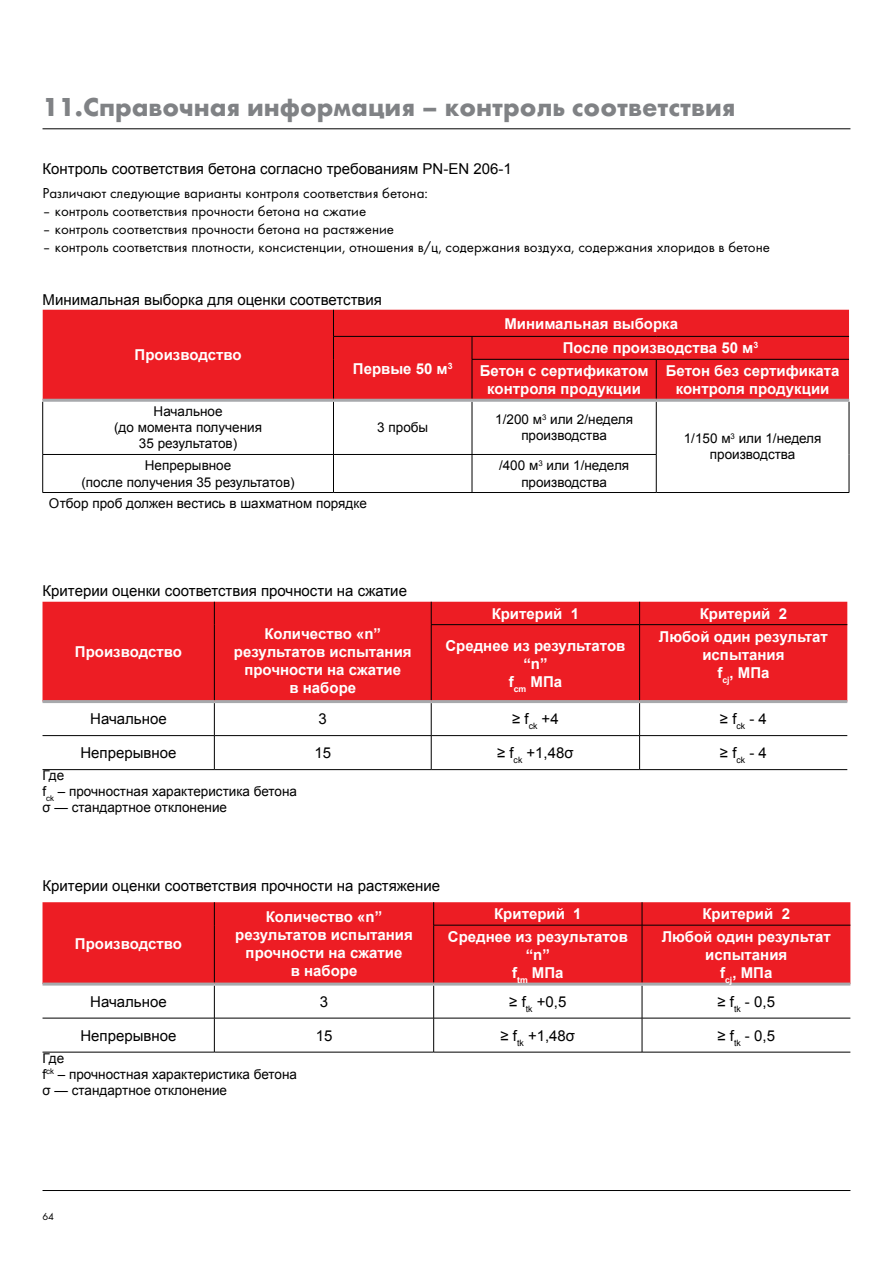
<style>
.page{position:relative;width:893px;height:1263px;background:#fff}
.page>*{position:absolute;margin:0;border:0;box-sizing:border-box;transform-origin:0 0}
.t1{font:700 27px "Futura TOT";color:#808285}
.t2{font:700 15px/18px "Arial";color:#fff;text-align:center}
.t3{font:15px "Arial";color:#000}
.t4{font:15px "Futura TOT Boo";color:#000}
.t5{font:13.5px/16.2px "Arial";color:#000;text-align:center}
.t6{font:10.5px "Futura TOT Boo";color:#000}
</style>
<div class="page">
<hr style="left:43px;top:1190px;width:807px;height:1px;background:#000">
<div style="left:43px;top:310px;width:806px;height:89px;background:#ed1d24"></div>
<hr style="left:333px;top:336px;width:139px;height:1px;background:#000">
<svg style="left:333px;top:310px;width:1px;height:49px"></svg>
<hr style="left:333px;top:359px;width:1px;height:40px;background:#000">
<hr style="left:472px;top:336px;width:184px;height:1px;background:#000">
<svg style="left:472px;top:337px;width:1px;height:22px"></svg>
<hr style="left:656px;top:336px;width:193px;height:1px;background:#000">
<hr style="left:472px;top:359px;width:184px;height:1px;background:#000">
<hr style="left:472px;top:359px;width:1px;height:40px;background:#000">
<hr style="left:656px;top:359px;width:193px;height:1px;background:#000">
<hr style="left:656px;top:359px;width:1px;height:40px;background:#000">
<hr style="left:42px;top:402px;width:1px;height:52px;background:#000">
<hr style="left:333px;top:402px;width:1px;height:52px;background:#000">
<hr style="left:472px;top:402px;width:1px;height:52px;background:#000">
<hr style="left:656px;top:402px;width:1px;height:52px;background:#000">
<hr style="left:849px;top:402px;width:1px;height:52px;background:#000">
<hr style="left:849px;top:454px;width:1px;height:38px;background:#000">
<hr style="left:43px;top:454px;width:290px;height:1px;background:#000">
<hr style="left:42px;top:455px;width:1px;height:37px;background:#000">
<hr style="left:333px;top:454px;width:139px;height:1px;background:#000">
<hr style="left:333px;top:455px;width:1px;height:37px;background:#000">
<hr style="left:472px;top:454px;width:184px;height:1px;background:#000">
<hr style="left:472px;top:455px;width:1px;height:37px;background:#000">
<hr style="left:656px;top:455px;width:1px;height:37px;background:#000">
<hr style="left:43px;top:492px;width:290px;height:1px;background:#000">
<hr style="left:333px;top:492px;width:139px;height:1px;background:#000">
<hr style="left:472px;top:492px;width:184px;height:1px;background:#000">
<hr style="left:656px;top:492px;width:193px;height:1px;background:#000">
<hr style="left:43px;top:399px;width:290px;height:3px;background:#a7a9ac">
<hr style="left:333px;top:399px;width:139px;height:3px;background:#a7a9ac">
<hr style="left:472px;top:399px;width:184px;height:3px;background:#a7a9ac">
<hr style="left:656px;top:399px;width:193px;height:3px;background:#a7a9ac">
<div style="left:43px;top:602px;width:804px;height:98px;background:#ed1d24"></div>
<svg style="left:214px;top:602px;width:1px;height:23px"></svg>
<hr style="left:214px;top:625px;width:1px;height:75px;background:#000">
<svg style="left:431px;top:602px;width:1px;height:22px"></svg>
<svg style="left:639px;top:602px;width:1px;height:22px"></svg>
<hr style="left:431px;top:624px;width:209px;height:1px;background:#000">
<hr style="left:431px;top:625px;width:1px;height:75px;background:#000">
<hr style="left:640px;top:624px;width:207px;height:1px;background:#000">
<hr style="left:639px;top:625px;width:1px;height:75px;background:#000">
<hr style="left:214px;top:703px;width:1px;height:32px;background:#000">
<hr style="left:431px;top:703px;width:1px;height:32px;background:#000">
<hr style="left:639px;top:703px;width:1px;height:32px;background:#000">
<hr style="left:43px;top:735px;width:171px;height:1px;background:#000">
<hr style="left:214px;top:735px;width:217px;height:1px;background:#000">
<hr style="left:214px;top:736px;width:1px;height:33px;background:#000">
<hr style="left:431px;top:735px;width:209px;height:1px;background:#000">
<hr style="left:431px;top:736px;width:1px;height:33px;background:#000">
<hr style="left:640px;top:735px;width:207px;height:1px;background:#000">
<hr style="left:639px;top:736px;width:1px;height:33px;background:#000">
<hr style="left:43px;top:769px;width:171px;height:1px;background:#000">
<hr style="left:214px;top:769px;width:217px;height:1px;background:#000">
<hr style="left:431px;top:769px;width:209px;height:1px;background:#000">
<hr style="left:640px;top:769px;width:207px;height:1px;background:#000">
<hr style="left:43px;top:700px;width:171px;height:3px;background:#a7a9ac">
<hr style="left:214px;top:700px;width:217px;height:3px;background:#a7a9ac">
<hr style="left:431px;top:700px;width:209px;height:3px;background:#a7a9ac">
<hr style="left:640px;top:700px;width:207px;height:3px;background:#a7a9ac">
<div style="left:43px;top:902px;width:807px;height:80px;background:#ed1d24"></div>
<svg style="left:214px;top:902px;width:1px;height:23px"></svg>
<hr style="left:214px;top:925px;width:1px;height:57px;background:#000">
<svg style="left:433px;top:902px;width:1px;height:23px"></svg>
<svg style="left:642px;top:902px;width:1px;height:23px"></svg>
<hr style="left:433px;top:925px;width:209px;height:1px;background:#000">
<hr style="left:433px;top:925px;width:1px;height:57px;background:#000">
<hr style="left:642px;top:925px;width:208px;height:1px;background:#000">
<hr style="left:642px;top:925px;width:1px;height:57px;background:#000">
<hr style="left:214px;top:985px;width:1px;height:33px;background:#000">
<hr style="left:433px;top:985px;width:1px;height:33px;background:#000">
<hr style="left:642px;top:985px;width:1px;height:33px;background:#000">
<hr style="left:43px;top:1018px;width:171px;height:1px;background:#000">
<hr style="left:214px;top:1018px;width:220px;height:1px;background:#000">
<hr style="left:214px;top:1018px;width:1px;height:34px;background:#000">
<hr style="left:434px;top:1018px;width:208px;height:1px;background:#000">
<hr style="left:433px;top:1018px;width:1px;height:34px;background:#000">
<hr style="left:642px;top:1018px;width:208px;height:1px;background:#000">
<hr style="left:642px;top:1018px;width:1px;height:34px;background:#000">
<hr style="left:43px;top:1052px;width:171px;height:1px;background:#000">
<hr style="left:214px;top:1052px;width:220px;height:1px;background:#000">
<hr style="left:434px;top:1052px;width:208px;height:1px;background:#000">
<hr style="left:642px;top:1052px;width:208px;height:1px;background:#000">
<hr style="left:43px;top:982px;width:171px;height:3px;background:#a7a9ac">
<hr style="left:214px;top:982px;width:220px;height:3px;background:#a7a9ac">
<hr style="left:434px;top:982px;width:208px;height:3px;background:#a7a9ac">
<hr style="left:642px;top:982px;width:208px;height:3px;background:#a7a9ac">
<hr style="left:43px;top:129px;width:807px;height:1px;background:#000">
<h1 class="t1" style="left:43px;top:90px;width:694px">11.справочная информация – контроль соответствия</h1>
<p class="t3" style="left:43px;top:159px;width:471px">Контроль соответствия бетона согласно требованиям PN-EN 206-1</p>
<p class="t4" style="left:43px;top:184px;width:387px">Различают следующие варианты контроля соответствия бетона:</p>
<p class="t4" style="left:43px;top:202px;width:325px">– контроль соответствия прочности бетона на сжатие</p>
<p class="t4" style="left:43px;top:220px;width:353px">– контроль соответствия прочности бетона на растяжение</p>
<p class="t4" style="left:43px;top:238px;width:729px">– контроль соответствия плотности, консистенции, отношения в/ц, содержания воздуха, содержания хлоридов в бетоне</p>
<p class="t3" style="left:43px;top:289px;width:341px">Минимальная выборка для оценки соответствия</p>
<p class="t2" style="left:135px;top:346px;width:108px">Производство</p>
<p class="t2" style="left:353px;top:360px;width:101px">Первые 50 м<sup>3</sup></p>
<p class="t2" style="left:504px;top:314px;width:175px">Минимальная выборка</p>
<p class="t2" style="left:480px;top:337px;width:280px;line-height:23px;text-align:left;text-indent:83px">После производства 50 м<sup>3<br></sup>Бетон с сертификатом</p>
<p class="t2" style="left:487px;top:380px;width:155px">контроля продукции</p>
<p class="t2" style="left:666px;top:362px;width:175px">Бетон без сертификата контроля продукции</p>
<p class="t5" style="left:114px;top:403px;width:149px">Начальное<br>(до момента получения<br>35 результатов)</p>
<p class="t5" style="left:377px;top:419px;width:53px">3 пробы</p>
<p class="t5" style="left:495px;top:411px;width:139px">1/200 м<sup>3</sup> или 2/неделя производства</p>
<p class="t5" style="left:81px;top:457px;width:215px">Непрерывное<br>(после получения 35 результатов)</p>
<p class="t5" style="left:499px;top:457px;width:132px">/400 м<sup>3</sup> или 1/неделя производства</p>
<p class="t5" style="left:49px;top:495px;width:320px">отбор проб должен вестись в шахматном порядке</p>
<p class="t3" style="left:43px;top:581px;width:366px">Критерии оценки соответствия прочности на сжатие</p>
<p class="t5" style="left:684px;top:430px;width:139px">1/150 м<sup>3</sup> или 1/неделя производства</p>
<p class="t2" style="left:75px;top:643px;width:108px">Производство</p>
<p class="t2" style="left:234px;top:625px;width:179px">Количество «n” результатов испытания прочности на сжатие<br>в наборе</p>
<p class="t2" style="left:492px;top:604px;width:89px">Критерий 1</p>
<p class="t2" style="left:700px;top:604px;width:89px">Критерий 2</p>
<p class="t2" style="left:445px;top:636px;width:182px">Среднее из результатов “n”<br>f<sub>cm</sub> МПа</p>
<p class="t2" style="left:659px;top:627px;width:171px">Любой один результат испытания<br>f<sub>cj</sub>, МПа</p>
<p class="t3" style="left:90px;top:708px;width:78px">Начальное</p>
<p class="t3" style="left:319px;top:708px;width:10px">3</p>
<p class="t3" style="left:512px;top:708px;width:48px">≥ f<sub>ck</sub> +4</p>
<p class="t3" style="left:720px;top:708px;width:48px">≥ f<sub>ck</sub> - 4</p>
<p class="t3" style="left:80px;top:742px;width:98px">Непрерывное</p>
<p class="t3" style="left:314px;top:742px;width:18px">15</p>
<p class="t3" style="left:497px;top:742px;width:78px">≥ f<sub>ck</sub> +1,48σ</p>
<p class="t3" style="left:720px;top:742px;width:48px">≥ f<sub>ck</sub> - 4</p>
<p class="t5" style="left:43px;top:767px;width:256px;text-align:left">Где<br>f<sub>ck</sub> – прочностная характеристика бетона σ — стандартное отклонение</p>
<p class="t3" style="left:43px;top:876px;width:399px">Критерии оценки соответствия прочности на растяжение</p>
<p class="t2" style="left:75px;top:934px;width:108px">Производство</p>
<p class="t2" style="left:235px;top:907px;width:179px">Количество «n” результатов испытания прочности на сжатие<br>в наборе</p>
<p class="t2" style="left:494px;top:905px;width:89px">Критерий 1</p>
<p class="t2" style="left:702px;top:905px;width:89px">Критерий 2</p>
<p class="t2" style="left:448px;top:928px;width:182px">Среднее из результатов “n”<br>f<sub>tm</sub> МПа</p>
<p class="t2" style="left:662px;top:928px;width:171px">Любой один результат испытания<br>f<sub>cj</sub>, МПа</p>
<p class="t3" style="left:90px;top:991px;width:78px">Начальное</p>
<p class="t3" style="left:320px;top:991px;width:10px">3</p>
<p class="t3" style="left:509px;top:991px;width:59px">≥ f<sub>tk</sub> +0,5</p>
<p class="t3" style="left:717px;top:991px;width:59px">≥ f<sub>tk</sub> - 0,5</p>
<p class="t3" style="left:80px;top:1025px;width:98px">Непрерывное</p>
<p class="t3" style="left:316px;top:1025px;width:18px">15</p>
<p class="t3" style="left:500px;top:1025px;width:76px">≥ f<sub>tk</sub> +1,48σ</p>
<p class="t3" style="left:717px;top:1025px;width:59px">≥ f<sub>tk</sub> - 0,5</p>
<p class="t5" style="left:43px;top:1049px;width:256px;text-align:left">Где<br>f<sup>ck</sup> – прочностная характеристика бетона σ — стандартное отклонение</p>
<p class="t6" style="left:43px;top:1211px;width:13px">64</p>
</div>
